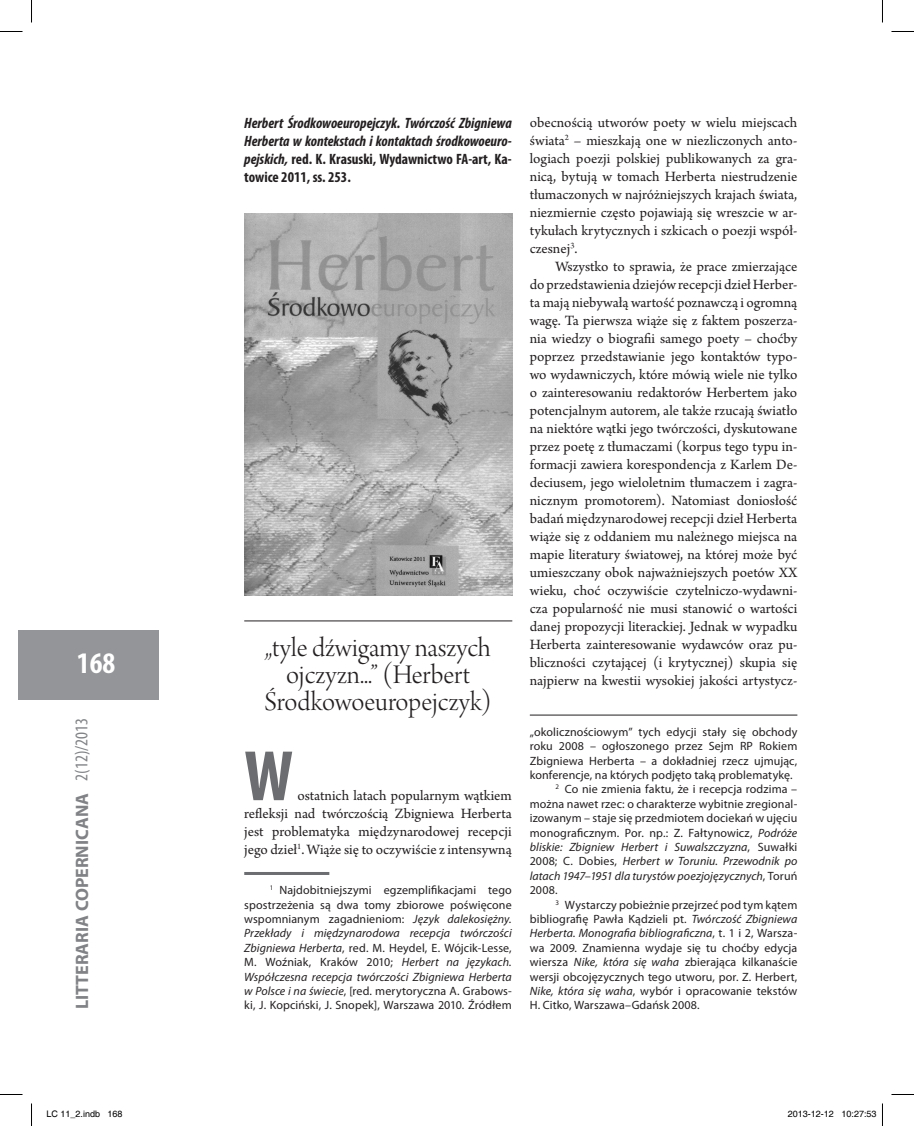
<style>
.page{position:relative;width:914px;height:1126px;background:#fff}
.page>*{position:absolute;margin:0;border:0;box-sizing:border-box;transform-origin:0 0}
.t1{font:700 condensed 72px "Myriad Pro";color:#6c6d70}
.t2{font:700 condensed 30px "Myriad Pro";color:#fff}
.t3{font:28.5px/27px "Arno Pro Light Display";color:#231f20;text-align:center}
.t4{font:700 18px "Myriad Pro";color:#808285}
.t5{font:condensed 18px "Myriad Pro";color:#808285}
.t6{font:15px/18px "Arno Pro";color:#231f20;text-align:justify}
.t7{font:italic 700 condensed 15px/18px "Myriad Pro";color:#231f20;text-align:justify}
.t8{font:12px/14.4px "Myriad Pro";letter-spacing:.01em;color:#231f20;text-align:justify}
.t9{font:italic 12px "Myriad Pro";letter-spacing:.005em;color:#231f20}
.t10{font:9px "Helvetica";color:#000}
.s1{font-style:normal}
.s2{font-style:italic}
</style>
<div class="page">
<div style="left:19px;top:630px;width:140px;height:70px;background:#939598"></div>
<hr style="left:529px;top:715px;width:268px;height:1px;background:#231f20">
<hr style="left:244px;top:621px;width:268px;height:1px;background:#231f20">
<hr style="left:244px;top:872px;width:85px;height:3px;background:#6c6d70">
<img style="left:244px;top:213px;width:268px;height:382px">
<svg style="left:0;top:31px;width:22px;height:1px"></svg>
<svg style="left:891px;top:31px;width:22px;height:1px"></svg>
<svg style="left:0;top:1094px;width:22px;height:1px"></svg>
<svg style="left:891px;top:1094px;width:22px;height:1px"></svg>
<svg style="left:31px;top:0;width:1px;height:22px"></svg>
<svg style="left:31px;top:1103px;width:1px;height:23px"></svg>
<svg style="left:882px;top:0;width:1px;height:22px"></svg>
<svg style="left:882px;top:1103px;width:1px;height:23px"></svg>
<h2 class="t2" style="left:77px;top:644px;width:40px">168</h2>
<p class="t5" style="left:71px;top:781px;width:64px;rotate:-90deg">2(12)/2013</p>
<p class="t4" style="left:70px;top:1009px;width:218px;rotate:-90deg">LITTERARIA COPERNICANA</p>
<p class="t7" style="left:244px;top:113px;width:269px">Herbert Środkowoeuropejczyk. Twórczość Zbigniewa Herberta w kontekstach i kontaktach środkowoeuro&shy;pejskich, <span class="s1">red. K. Krasuski, Wydawnictwo FA-art, Ka&shy;towice 2011, ss. 253.</span></p>
<p class="t6" style="left:529px;top:114px;width:269px">obecnością utworów poety w wielu miejscach świata<sup>2</sup> – mieszkają one w niezliczonych anto&shy;logiach poezji polskiej publikowanych za gra&shy;nicą, bytują w tomach Herberta niestrudzenie tłumaczonych w najróżniejszych krajach świata, niezmiernie często pojawiają się wreszcie w ar&shy;tykułach krytycznych i szkicach o poezji współ&shy;czesnej<sup>3</sup>.</p>
<p class="t6" style="left:529px;top:258px;width:269px;text-indent:26px">Wszystko to sprawia, że prace zmierzające do przedstawienia dziejów recepcji dzieł Herber&shy;ta mają niebywałą wartość poznawczą i ogromną wagę. Ta pierwsza wiąże się z faktem poszerza&shy;nia wiedzy o biografii samego poety – choćby poprzez przedstawianie jego kontaktów typo&shy;wo wydawniczych, które mówią wiele nie tylko o zainteresowaniu redaktorów Herbertem jako potencjalnym autorem, ale także rzucają światło na niektóre wątki jego twórczości, dyskutowane przez poetę z tłumaczami (korpus tego typu in&shy;formacji zawiera korespondencja z Karlem De&shy;deciusem, jego wieloletnim tłumaczem i zagra&shy;nicznym promotorem). Natomiast doniosłość badań międzynarodowej recepcji dzieł Herberta wiąże się z oddaniem mu należnego miejsca na mapie literatury światowej, na której może być umieszczany obok najważniejszych poetów XX wieku, choć oczywiście czytelniczo-wydawni&shy;cza popularność nie musi stanowić o wartości danej propozycji literackiej. Jednak w wypadku Herberta zainteresowanie wydawców oraz pu&shy;bliczności czytającej (i krytycznej) skupia się najpierw na kwestii wysokiej jakości artystycz-</p>
<p class="t8" style="left:529px;top:724px;width:269px">„okolicznościowym” tych edycji stały się obchody</p>
<p class="t8" style="left:529px;top:739px;width:269px">roku 2008 – ogłoszonego przez Sejm RP Rokiem</p>
<p class="t8" style="left:529px;top:753px;width:269px">Zbigniewa Herberta – a dokładniej rzecz ujmując,</p>
<p class="t8" style="left:529px;top:768px;width:264px">konferencje, na których podjęto taką problematykę.</p>
<p class="t8" style="left:555px;top:782px;width:243px"><sup>2</sup> Co nie zmienia faktu, że i recepcja rodzima –</p>
<p class="t8" style="left:529px;top:796px;width:269px">można nawet rzec: o charakterze wybitnie zregional-</p>
<p class="t8" style="left:529px;top:811px;width:269px">izowanym – staje się przedmiotem dociekań w ujęciu</p>
<p class="t8" style="left:529px;top:825px;width:269px">monograficznym. Por. np.: Z. Fałtynowicz, <span class="s2">Podróże</span></p>
<p class="t9" style="left:529px;top:840px;width:269px">bliskie: Zbigniew Herbert i Suwalszczyzna<span class="s1">, Suwałki</span></p>
<p class="t9" style="left:529px;top:854px;width:269px"><span class="s1">2008; C. Dobies,</span> Herbert w Toruniu. Przewodnik po</p>
<p class="t9" style="left:529px;top:868px;width:269px">latach 1947–1951 dla turystów poezjojęzycznych<span class="s1">, Toruń</span></p>
<p class="t8" style="left:529px;top:883px;width:29px">2008.</p>
<p class="t8" style="left:555px;top:897px;width:243px"><sup>3</sup> Wystarczy pobieżnie przejrzeć pod tym kątem</p>
<p class="t8" style="left:529px;top:912px;width:269px">bibliografię Pawła Kądzieli pt. <span class="s2">Twórczość Zbigniewa</span></p>
<p class="t9" style="left:529px;top:926px;width:269px">Herberta. Monografia bibliograficzna<span class="s1">, t. 1 i 2, Warsza-</span></p>
<p class="t8" style="left:529px;top:940px;width:269px">wa 2009. Znamienna wydaje się tu choćby edycja</p>
<p class="t8" style="left:529px;top:955px;width:269px">wiersza <span class="s2">Nike, która się waha</span> zbierająca kilkanaście</p>
<p class="t8" style="left:529px;top:969px;width:269px">wersji obcojęzycznych tego utworu, por. Z. Herbert,</p>
<p class="t8" style="left:529px;top:984px;width:269px"><span class="s2">Nike, która się waha</span>, wybór i opracowanie tekstów</p>
<p class="t8" style="left:529px;top:998px;width:171px">H. Citko, Warszawa–Gdańsk 2008.</p>
<h3 class="t3" style="left:264px;top:636px;width:228px">„tyle dźwigamy naszych ojczyzn...” (Herbert<br>Środkowoeuropejczyk)</h3>
<h1 class="t1" style="left:244px;top:731px;width:50px">W</h1>
<p class="t6" style="left:244px;top:787px;width:269px;text-indent:53px">ostatnich latach popularnym wątkiem refleksji nad twórczością Zbigniewa Herberta jest problematyka międzynarodowej recepcji jego dzieł<sup>1</sup>. Wiąże się to oczywiście z intensywną</p>
<p class="t8" style="left:244px;top:883px;width:269px;text-indent:26px"><sup>1</sup> Najdobitniejszymi egzemplifikacjami tego spostrzeżenia są dwa tomy zbiorowe poświęcone wspomnianym zagadnieniom: <span class="s2">Język dalekosiężny.<br>Przekłady i międzynarodowa recepcja twórczości Zbigniewa Herberta</span>, red. M. Heydel, E. Wójcik-Lesse, M. Woźniak, Kraków 2010; <span class="s2">Herbert na językach.<br>Współczesna recepcja twórczości Zbigniewa Herberta w Polsce i na świecie</span>, [red. merytoryczna A. Grabows&shy;ki, J. Kopciński, J. Snopek], Warszawa 2010. Źródłem</p>
<p class="t10" style="left:46px;top:1109px;width:78px">LC 11_2.indb 168</p>
<p class="t10" style="left:787px;top:1109px;width:90px">2013-12-12 10:27:53</p>
</div>
